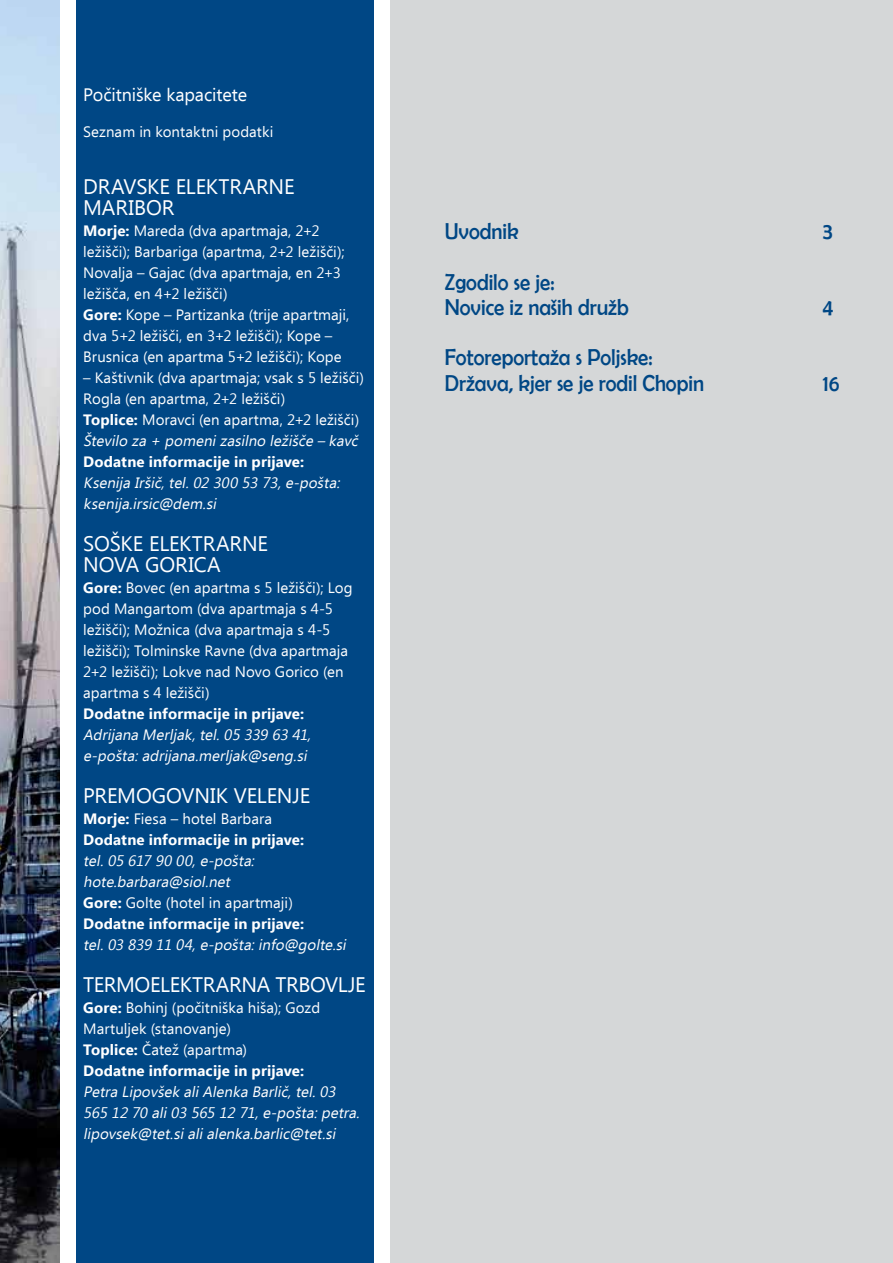
<style>
.page{position:relative;width:893px;height:1263px;background:#fff}
.page>*{position:absolute;margin:0;border:0;box-sizing:border-box;transform-origin:0 0}
.t1{font:23.1px/25.2px "Berlin Sans FB";color:#004785;scale:.91 1}
.t2{font:21px/21px "Ebrima";letter-spacing:-.01em;color:#fff}
.t3{font:18px "Ebrima";letter-spacing:-.005em;color:#fff}
.t4{font:15px/21px "Ebrima";letter-spacing:.005em;color:#fff}
.t5{font:italic 15px/21px "Ebrima";color:#fff}
.t6{font:700 15px/21px "Ebrima";letter-spacing:.01em;color:#fff}
.s1{font-weight:700}
.s2{font-style:italic}
.s3{font-weight:400}
.s4{font-weight:700;font-style:normal}
.s5{font-style:normal}
</style>
<div class="page">
<div style="left:76px;top:0;width:297px;height:1263px;background:#004785"></div>
<div style="left:391px;top:0;width:502px;height:1263px;background:#d5d7d8"></div>
<img style="left:0;top:0;width:60px;height:1263px">
<p class="t3" style="left:83px;top:82px;width:165px">Počitniške kapacitete</p>
<p class="t4" style="left:83px;top:122px;width:192px">Seznam in kontaktni podatki</p>
<h2 class="t2" style="left:83px;top:177px;width:213px">DRAVSKE ELEKTRARNE<br>MARIBOR</h2>
<p class="t4" style="left:83px;top:221px;width:268px"><span class="s1">Morje:</span> Mareda (dva apartmaja, 2+2 ležišči); Barbariga (apartma, 2+2 ležišči); Novalja – Gajac (dva apartmaja, en 2+3 ležišča, en 4+2 ležišči)<br><span class="s1">Gore:</span> Kope – Partizanka (trije apartmaji, dva 5+2 ležišči, en 3+2 ležišči); Kope – Brusnica (en apartma 5+2 ležišči); Kope</p>
<p class="t4" style="left:83px;top:368px;width:282px">– Kaštivnik (dva apartmaja; vsak s 5 ležišči)<br>Rogla (en apartma, 2+2 ležišči)<br><span class="s1">Toplice:</span> Moravci (en apartma, 2+2 ležišči)<br><span class="s2">Število za + pomenizasilno ležišče –kavč</span></p>
<p class="t6" style="left:83px;top:452px;width:222px">Dodatne informacije in prijave:</p>
<p class="t5" style="left:83px;top:473px;width:262px">Ksenija Iršič,tel.02 300 53 73,e-pošta: ksenija.irsic@dem.si</p>
<h2 class="t2" style="left:83px;top:534px;width:186px">SOŠKE ELEKTRARNE<br>NOVA GORICA</h2>
<p class="t4" style="left:83px;top:578px;width:271px"><span class="s1">Gore:</span> Bovec (en apartma s 5 ležišči); Log pod Mangartom (dva apartmaja s 4-5 ležišči); Možnica (dva apartmaja s 4-5 ležišči); Tolminske Ravne (dva apartmaja 2+2 ležišči); Lokve nad Novo Gorico (en apartma s 4 ležišči)</p>
<p class="t6" style="left:83px;top:704px;width:222px">Dodatne informacije in prijave:</p>
<p class="t5" style="left:83px;top:725px;width:233px">Adrijana Merljak,tel.05 339 63 41, e-pošta:adrijana.merljak@seng.si</p>
<h2 class="t2" style="left:83px;top:786px;width:229px">PREMOGOVNIK VELENJE</h2>
<p class="t6" style="left:83px;top:809px;width:222px">Morje: <span class="s3">Fiesa – hotel Barbara<br></span>Dodatne informacije in prijave:</p>
<p class="t5" style="left:83px;top:851px;width:222px">tel.05 617 90 00,e-pošta: hote.barbara@siol.net<br><span class="s4">Gore:</span> <span class="s5">Golte (hotel in apartmaji)<br></span><span class="s4">Dodatne informacije in prijave:</span></p>
<p class="t5" style="left:83px;top:935px;width:268px">tel.03 839 11 04,e-pošta:info@golte.si</p>
<h2 class="t2" style="left:83px;top:975px;width:284px">TERMOELEKTRARNA TRBOVLJE</h2>
<p class="t4" style="left:83px;top:998px;width:238px"><span class="s1">Gore:</span> Bohinj (počitniška hiša); Gozd<br>Martuljek (stanovanje)<br><span class="s1">Toplice:</span> Čatež (apartma)<br><span class="s1">Dodatne informacije in prijave:</span></p>
<p class="t5" style="left:83px;top:1082px;width:282px">Petra LipovšekaliAlenka Barlič,tel.03<br>565 12 70 ali03 565 12 71,e-pošta:petra. lipovsek@tet.sialialenka.barlic@tet.si</p>
<h1 class="t1" style="left:445px;top:219px;width:83px">Uvodnik</h1>
<h1 class="t1" style="left:823px;top:219px;width:12px">3</h1>
<h1 class="t1" style="left:445px;top:269px;width:204px">Zgodilo se je:<br>Novice iz naših družb</h1>
<h1 class="t1" style="left:823px;top:294px;width:13px">4</h1>
<h1 class="t1" style="left:445px;top:345px;width:287px">Fotoreportaža s Poljske:<br>Država, kjer se je rodil Chopin</h1>
<h1 class="t1" style="left:823px;top:370px;width:20px">16</h1>
</div>
